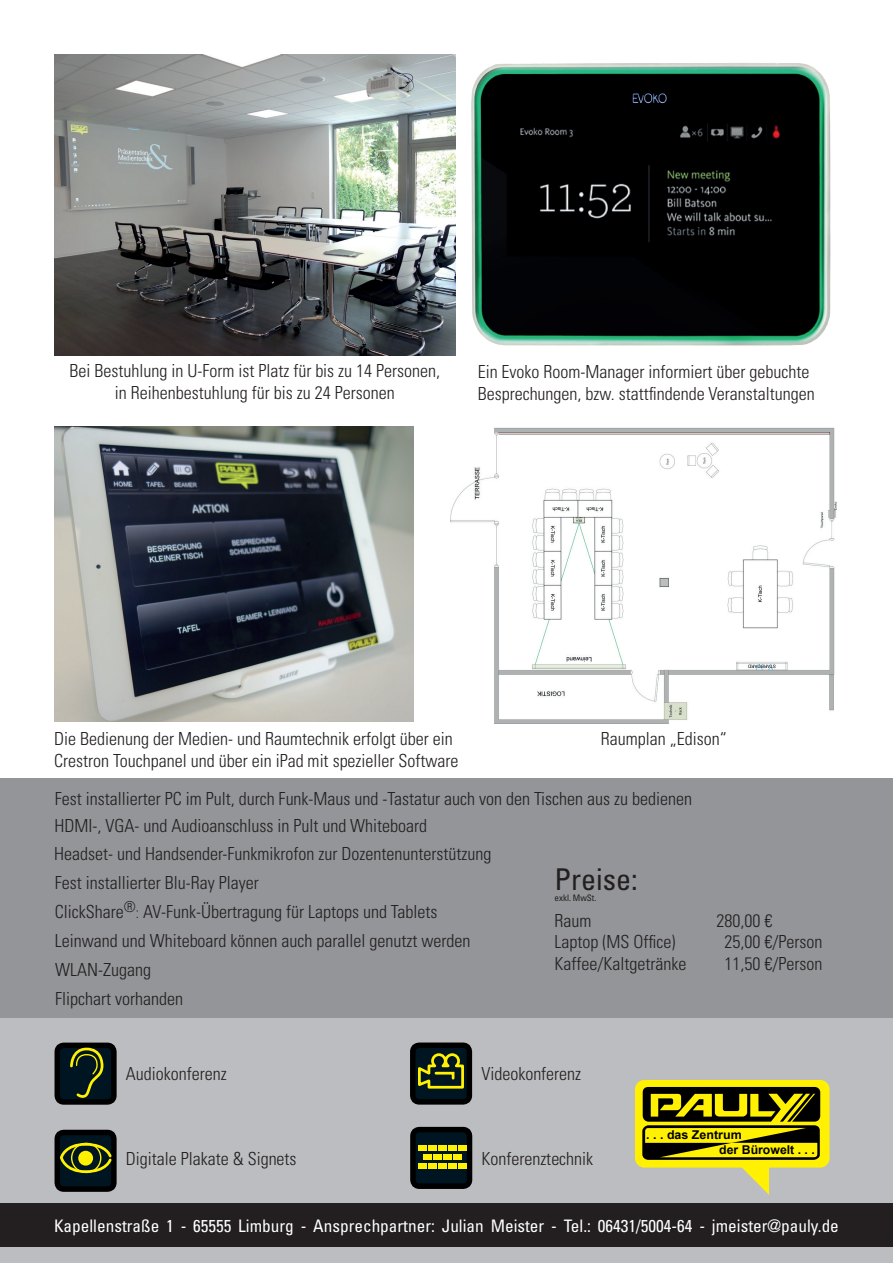
<style>
.page{position:relative;width:893px;height:1263px;background:#fff}
.page>*{position:absolute;margin:0;border:0;box-sizing:border-box;transform-origin:0 0}
.t1{font:condensed 30px "Univers LT Std";color:#231f20}
.t2{font:300 condensed 18px/21.6px "Univers LT Std";color:#231f20}
.t3{font:condensed 17.25px "Univers LT Std";color:#fff}
.t4{font:700 12.15px "Arial";color:#000001}
.t5{font:condensed 9px "Univers LT Std";color:#231f20}
.s1{font-size:15px}
</style>
<div class="page">
<div style="left:0;top:778px;width:893px;height:247px;background:#939598"></div>
<div style="left:0;top:1019px;width:893px;height:244px;background:#bcbdc0"></div>
<div style="left:0;top:1203px;width:893px;height:44px;background:#231f20"></div>
<svg style="left:635px;top:1080px;width:194px;height:115px"></svg>
<img style="left:54px;top:426px;width:359px;height:296px">
<img style="left:451px;top:427px;width:386px;height:296px">
<div style="left:413px;top:1129px;width:56px;height:57px;background:#001522;border-radius:7px"></div>
<div style="left:410px;top:1127px;width:62px;height:62px;border:5px solid #000;border-radius:7px"></div>
<svg style="left:418px;top:1145px;width:48px;height:24px"></svg>
<div style="left:413px;top:1045px;width:56px;height:57px;background:#001522;border-radius:7px"></div>
<div style="left:410px;top:1042px;width:62px;height:62px;border:5px solid #000;border-radius:7px"></div>
<svg style="left:418px;top:1053px;width:46px;height:36px"></svg>
<div style="left:57px;top:1045px;width:57px;height:57px;background:#001522;border-radius:7px"></div>
<div style="left:55px;top:1042px;width:62px;height:63px;border:5px solid #000;border-radius:7px"></div>
<svg style="left:69px;top:1046px;width:36px;height:52px"></svg>
<div style="left:57px;top:1132px;width:57px;height:57px;background:#001522;border-radius:7px"></div>
<div style="left:55px;top:1130px;width:62px;height:62px;border:5px solid #000;border-radius:7px"></div>
<svg style="left:59px;top:1141px;width:54px;height:33px"></svg>
<div style="left:71px;top:1143px;width:30px;height:30px;border:1px solid #fff101;border-radius:50%"></div>
<div style="left:78px;top:1151px;width:15px;height:14px;background:#fff101;border-radius:50%"></div>
<img style="left:54px;top:54px;width:401px;height:302px">
<img style="left:471px;top:63px;width:360px;height:283px">
<p class="t2" style="left:69px;top:360px;width:372px;text-align:center">Bei Bestuhlung in U-Form ist Platz für bis zu 14 Personen, in Reihenbestuhlung für bis zu 24 Personen</p>
<p class="t2" style="left:478px;top:361px;width:339px">Ein Evoko Room-Manager informiert über gebuchte<br>Besprechungen, bzw. stattfindende Veranstaltungen</p>
<p class="t2" style="left:54px;top:728px;width:406px">Die Bedienung der Medien- und Raumtechnik erfolgt über ein<br>Crestron Touchpanel und über ein iPad mit spezieller Software</p>
<p class="t2" style="left:601px;top:728px;width:127px">Raumplan „Edison“</p>
<p class="t2" style="left:55px;top:788px;width:639px">Fest installierter PC im Pult, durch Funk-Maus und -Tastatur auch von den Tischen aus zu bedienen</p>
<p class="t2" style="left:54px;top:815px;width:374px">HDMI-, VGA- und Audioanschluss in Pult und Whiteboard</p>
<p class="t2" style="left:54px;top:840px;width:439px;line-height:28.5px">Headset- und Handsender-Funkmikrofon zur Dozentenunterstützung<br>Fest installierter Blu-Ray Player</p>
<p class="t2" style="left:55px;top:901px;width:384px">ClickShare<sup>®</sup><span class="s1">:</span> AV-Funk-Übertragung für Laptops und Tablets</p>
<p class="t2" style="left:55px;top:929px;width:417px">Leinwand und Whiteboard können auch parallel genutzt werden</p>
<p class="t2" style="left:55px;top:955px;width:129px;line-height:29.2px">WLAN-Zugang<br>Flipchart vorhanden</p>
<h1 class="t1" style="left:554px;top:860px;width:85px">Preise:</h1>
<p class="t5" style="left:554px;top:892px;width:43px">exkl. MwSt.</p>
<p class="t2" style="left:554px;top:910px;width:38px">Raum</p>
<p class="t2" style="left:716px;top:910px;width:57px">280,00 €</p>
<p class="t2" style="left:554px;top:931px;width:122px">Laptop (MS Office)</p>
<p class="t2" style="left:724px;top:931px;width:99px">25,00 €/Person</p>
<p class="t2" style="left:554px;top:953px;width:133px">Kaffee/Kaltgetränke</p>
<p class="t2" style="left:724px;top:953px;width:99px">11,50 €/Person</p>
<p class="t2" style="left:126px;top:1063px;width:102px">Audiokonferenz</p>
<p class="t2" style="left:481px;top:1063px;width:101px">Videokonferenz</p>
<p class="t2" style="left:126px;top:1148px;width:172px">Digitale Plakate &amp; Signets</p>
<p class="t2" style="left:481px;top:1148px;width:113px">Konferenztechnik</p>
<p class="t4" style="left:646px;top:1127px;width:97px">. . . das Zentrum</p>
<p class="t4" style="left:719px;top:1142px;width:97px">der Bürowelt . . .</p>
<p class="t3" style="left:54px;top:1214px;width:786px">Kapellenstraße 1 - 65555 Limburg - Ansprechpartner: Julian Meister - Tel.: 06431/5004-64 - jmeister@pauly.de</p>
</div>
